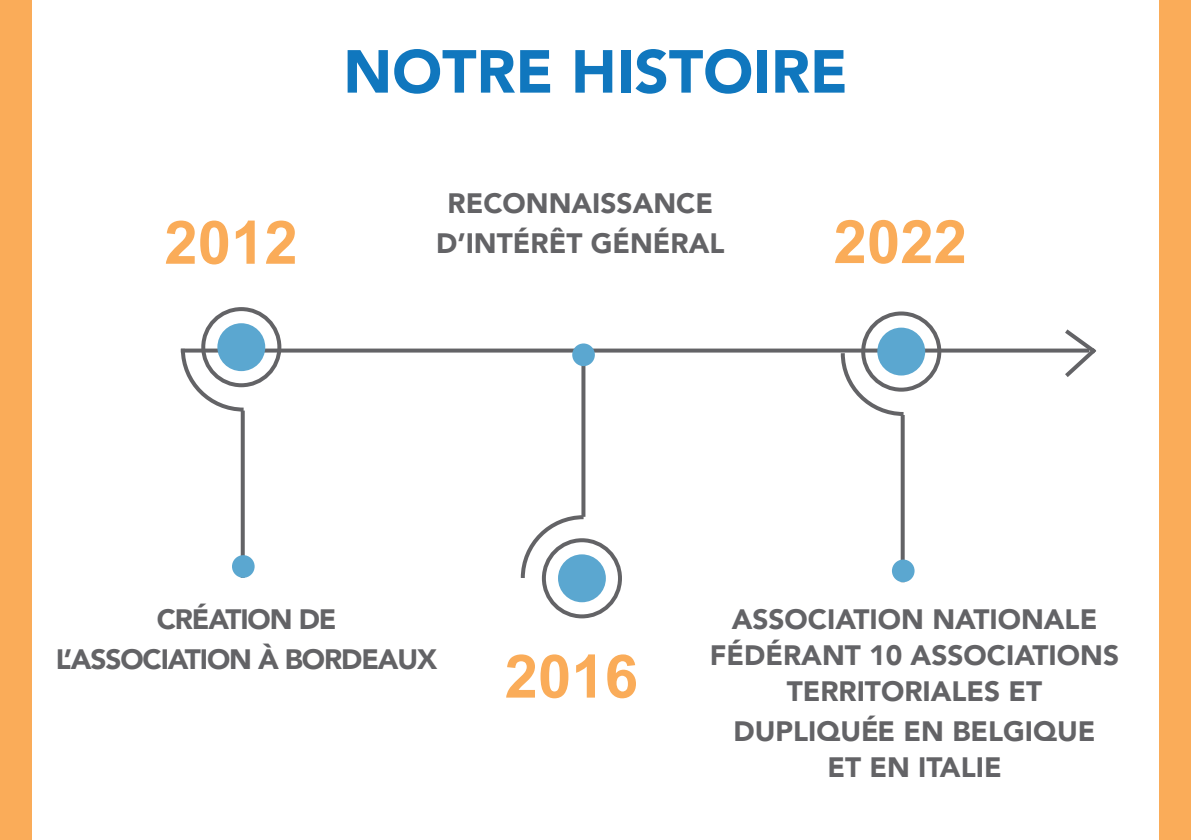
<style>
.page{position:relative;width:1191px;height:840px;background:#fff}
.page>*{position:absolute;margin:0;border:0;box-sizing:border-box;transform-origin:0 0}
.t1{font:900 60px "Avenir";color:#1077be}
.t2{font:700 60px "Arial";color:#faac59}
.t3{font:900 28px/36px "Avenir";color:#636366;text-align:center}
.t4{font:900 28px "Avenir";letter-spacing:-.04em;color:#636366}
</style>
<div class="page">
<svg style="left:265px;top:348px;width:795px;height:4px;background:#79797c"></svg>
<div style="left:558px;top:554px;width:48px;height:48px;background:#5ba7d0;border-radius:50%"></div>
<div style="left:542px;top:538px;width:80px;height:80px;border:4px solid #636366;border-radius:50%"></div>
<svg style="left:520px;top:513px;width:67px;height:68px"></svg>
<svg style="left:581px;top:366px;width:4px;height:150px"></svg>
<div style="left:572px;top:343px;width:23px;height:23px;background:#5ba7d0;border-radius:50%"></div>
<div style="left:217px;top:323px;width:48px;height:48px;background:#5ba7d0;border-radius:50%"></div>
<div style="left:201px;top:307px;width:80px;height:80px;border:4px solid #636366;border-radius:50%"></div>
<svg style="left:180px;top:344px;width:68px;height:69px"></svg>
<svg style="left:241px;top:410px;width:4px;height:145px"></svg>
<div style="left:232px;top:555px;width:23px;height:22px;background:#5ba7d0;border-radius:50%"></div>
<div style="left:877px;top:327px;width:48px;height:48px;background:#5ba7d0;border-radius:50%"></div>
<div style="left:861px;top:311px;width:80px;height:80px;border:4px solid #636366;border-radius:50%"></div>
<svg style="left:838px;top:349px;width:69px;height:69px"></svg>
<svg style="left:900px;top:415px;width:4px;height:144px"></svg>
<div style="left:892px;top:559px;width:22px;height:23px;background:#5ba7d0;border-radius:50%"></div>
<div style="left:1159px;top:0;width:32px;height:839px;background:#faac59"></div>
<div style="left:0;top:0;width:31px;height:839px;background:#faac59"></div>
<svg style="left:1060px;top:329px;width:37px;height:48px"></svg>
<p class="t2" style="left:164px;top:203px;width:135px">2012</p>
<p class="t1" style="left:343px;top:20px;width:506px">NOTRE HISTOIRE</p>
<p class="t3" style="left:447px;top:184px;width:267px">RECONNAISSANCE</p>
<p class="t3" style="left:436px;top:224px;width:290px">D’INTÉRÊT GÉNÉRAL</p>
<p class="t2" style="left:833px;top:202px;width:135px">2022</p>
<p class="t4" style="left:157px;top:595px;width:181px">CRÉATION DE</p>
<p class="t4" style="left:56px;top:635px;width:383px">L’ASSOCIATION À BORDEAUX</p>
<p class="t2" style="left:504px;top:636px;width:135px">2016</p>
<p class="t3" style="left:710px;top:600px;width:411px">ASSOCIATION NATIONALE<br>FÉDÉRANT 10 ASSOCIATIONS<br>TERRITORIALES ET</p>
<p class="t3" style="left:733px;top:712px;width:363px">DUPLIQUÉE EN BELGIQUE</p>
<p class="t3" style="left:827px;top:748px;width:176px">ET EN ITALIE</p>
</div>
